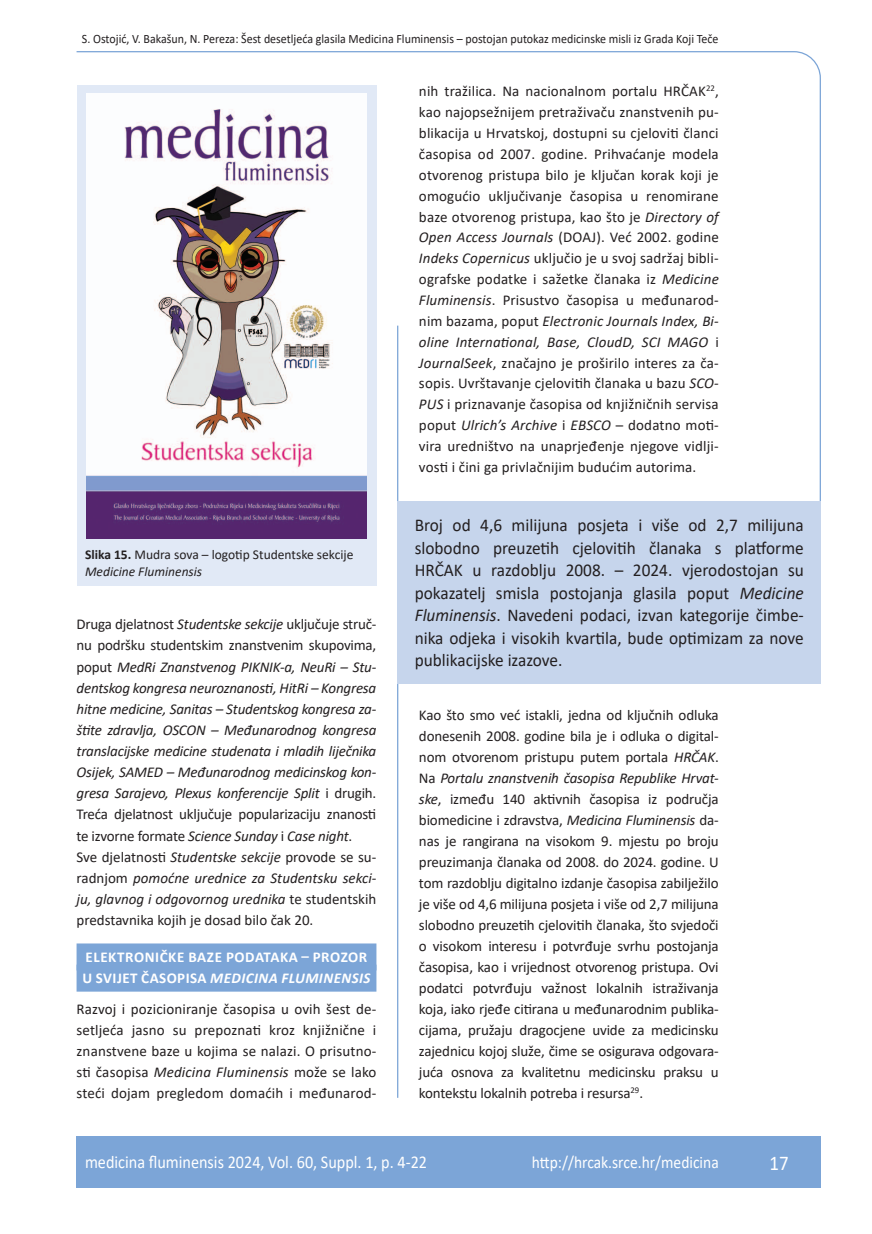
<style>
.page{position:relative;width:872px;height:1234px;background:#fff}
.page>*{position:absolute;margin:0;border:0;box-sizing:border-box;transform-origin:0 0}
.t1{font:21px "Calibri";color:#fff;scale:.9 1}
.anterfile{font:18px/22.5px "Calibri";color:#231f20;text-align:justify;scale:.96 1}
.t2{font:18px "Calibri";color:#fff;scale:.9 1}
.t3{font:17.25px "Calibri";color:#fff;scale:.9 1}
.osnovni_tekst{font:15px/21px "Calibri";color:#231f20;text-align:justify}
.osnovni_tekst-2{font:italic 15px/21.1px "Calibri";letter-spacing:-.015em;color:#231f20;text-align:justify}
.naslov_ruler{font:italic 700 15px "Calibri";letter-spacing:.03em;color:#fff}
.naslov_ruler-2{font:700 15px "Calibri";letter-spacing:.04em;color:#fff}
.potpis_slika{font:13.5px/16.5px "Calibri";color:#231f20}
.glava{font:12.75px "Calibri";color:#231f20;scale:.94 1}
.s1{font-weight:700}
.s2{font-style:italic}
.s3{font-style:normal}
</style>
<div class="page">
<svg style="left:76px;top:51px;width:745px;height:451px"></svg>
<hr style="left:397px;top:325px;width:1px;height:772px;background:#7ca5d7">
<div style="left:77px;top:1135px;width:744px;height:51px;background:#7ca5d7"></div>
<div style="left:77px;top:943px;width:299px;height:27px;background:#7ca5d7"></div>
<div style="left:77px;top:964px;width:299px;height:27px;background:#7ca5d7"></div>
<div style="left:77px;top:85px;width:299px;height:500px;background:#e1e9f6"></div>
<img style="left:86px;top:94px;width:281px;height:444px">
<div style="left:398px;top:500px;width:423px;height:183px;background:#c6d5ec"></div>
<p class="glava" style="left:82px;top:29px;width:679px">S. Ostojić, V. Bakašun, N. Pereza: Šest desetljeća glasila Medicina Fluminensis – postojan putokaz medicinske misli iz Grada Koji Teče</p>
<p class="potpis_slika" style="left:85px;top:546px;width:270px"><span class="s1">Slika 15.</span> Mudra sova – logotip Studentske sekcije<br><span class="s2">Medicine Fluminensis</span></p>
<p class="osnovni_tekst-2" style="left:77px;top:613px;width:301px"><span class="s3">Druga djelatnost</span> Studentske sekcije <span class="s3">uključuje struč&shy;nu podršku studentskim znanstvenim skupovima, poput</span> MedRi Znanstvenog PIKNIK-a, NeuRi – Stu&shy;dentskog kongresa neuroznanosti, HitRi – Kongresa hitne medicine, Sanitas – Studentskog kongresa za&shy;štite zdravlja, OSCON – Međunarodnog kongresa translacijske medicine studenata i mladih liječnika Osijek, SAMED – Međunarodnog medicinskog kon&shy;gresa Sarajevo, Plexus konferencije Split <span class="s3">i drugih.<br>Treća djelatnost uključuje popularizaciju znanosti te izvorne formate</span> Science Sunday <span class="s3">i</span> Case night<span class="s3">.</span></p>
<p class="osnovni_tekst" style="left:77px;top:845px;width:301px">Sve djelatnosti <span class="s2">Studentske sekcije</span> provode se su&shy;radnjom <span class="s2">pomoćne urednice za Studentsku sekci&shy;ju, glavnog i odgovornog urednika</span> te studentskih predstavnika kojih je dosad bilo čak 20.</p>
<p class="naslov_ruler-2" style="left:86px;top:946px;width:283px">ELEKTRONIČKE BAZE PODATAKA – PROZOR</p>
<p class="naslov_ruler" style="left:82px;top:967px;width:290px"><span class="s3">U SVIJET ČASOPISA</span> MEDICINA FLUMINENSIS</p>
<p class="osnovni_tekst" style="left:77px;top:997px;width:301px">Razvoj i pozicioniranje časopisa u ovih šest de&shy;setljeća jasno su prepoznati kroz knjižnične i znanstvene baze u kojima se nalazi. O prisutno&shy;sti časopisa <span class="s2">Medicina Fluminensis</span> može se lako steći dojam pregledom domaćih i međunarod-</p>
<p class="osnovni_tekst" style="left:419px;top:81px;width:301px">nih tražilica. Na nacionalnom portalu HRČAK<sup>22</sup>, kao najopsežnijem pretraživaču znanstvenih pu&shy;blikacija u Hrvatskoj, dostupni su cjeloviti članci časopisa od 2007. godine. Prihvaćanje modela otvorenog pristupa bilo je ključan korak koji je omogućio uključivanje časopisa u renomirane baze otvorenog pristupa, kao što je <span class="s2">Directory of Open Access Journals</span> (DOAJ). Već 2002. godine <span class="s2">Indeks Copernicus</span> uključio je u svoj sadržaj bibli&shy;ografske podatke i sažetke članaka iz <span class="s2">Medicine Fluminensis</span>. Prisustvo časopisa u međunarod&shy;nim bazama, poput <span class="s2">Electronic Journals Index, Bi&shy;oline International, Base, CloudD, SCI MAGO</span> i <span class="s2">JournalSeek</span>, značajno je proširilo interes za ča&shy;sopis. Uvrštavanje cjelovitih članaka u bazu <span class="s2">SCO-PUS</span> i priznavanje časopisa od knjižničnih servisa poput <span class="s2">Ulrich’s Archive</span> i <span class="s2">EBSCO</span> – dodatno moti&shy;vira uredništvo na unaprjeđenje njegove vidlji&shy;vosti i čini ga privlačnijim budućim autorima.</p>
<p class="anterfile" style="left:415px;top:513px;width:407px">Broj od 4,6 milijuna posjeta i više od 2,7 milijuna slobodno preuzetih cjelovitih članaka s platforme HRČAK u razdoblju 2008. – 2024. vjerodostojan su pokazatelj smisla postojanja glasila poput <span class="s2">Medicine Fluminensis</span>. Navedeni podaci, izvan kategorije čimbe&shy;nika odjeka i visokih kvartila, bude optimizam za nove publikacijske izazove.</p>
<p class="osnovni_tekst" style="left:419px;top:703px;width:301px">Kao što smo već istakli, jedna od ključnih odluka donesenih 2008. godine bila je i odluka o digital&shy;nom otvorenom pristupu putem portala <span class="s2">HRČAK</span>.<br>Na <span class="s2">Portalu znanstvenih časopisa Republike Hrvat&shy;ske</span>, između 140 aktivnih časopisa iz područja biomedicine i zdravstva, <span class="s2">Medicina Fluminensis</span> da&shy;nas je rangirana na visokom 9. mjestu po broju preuzimanja članaka od 2008. do 2024. godine. U tom razdoblju digitalno izdanje časopisa zabilježilo je više od 4,6 milijuna posjeta i više od 2,7 milijuna slobodno preuzetih cjelovitih članaka, što svjedoči o visokom interesu i potvrđuje svrhu postojanja časopisa, kao i vrijednost otvorenog pristupa. Ovi podatci potvrđuju važnost lokalnih istraživanja koja, iako rjeđe citirana u međunarodnim publika&shy;cijama, pružaju dragocjene uvide za medicinsku zajednicu kojoj služe, čime se osigurava odgovara&shy;juća osnova za kvalitetnu medicinsku praksu u kontekstu lokalnih potreba i resursa<sup>29</sup>.</p>
<p class="t2" style="left:85px;top:1149px;width:381px">medicina fluminensis 2024, Vol. 60, Suppl. 1, p. 4-22</p>
<p class="t3" style="left:532px;top:1150px;width:209px">http://hrcak.srce.hr/medicina</p>
<p class="t1" style="left:769px;top:1147px;width:23px">17</p>
</div>
